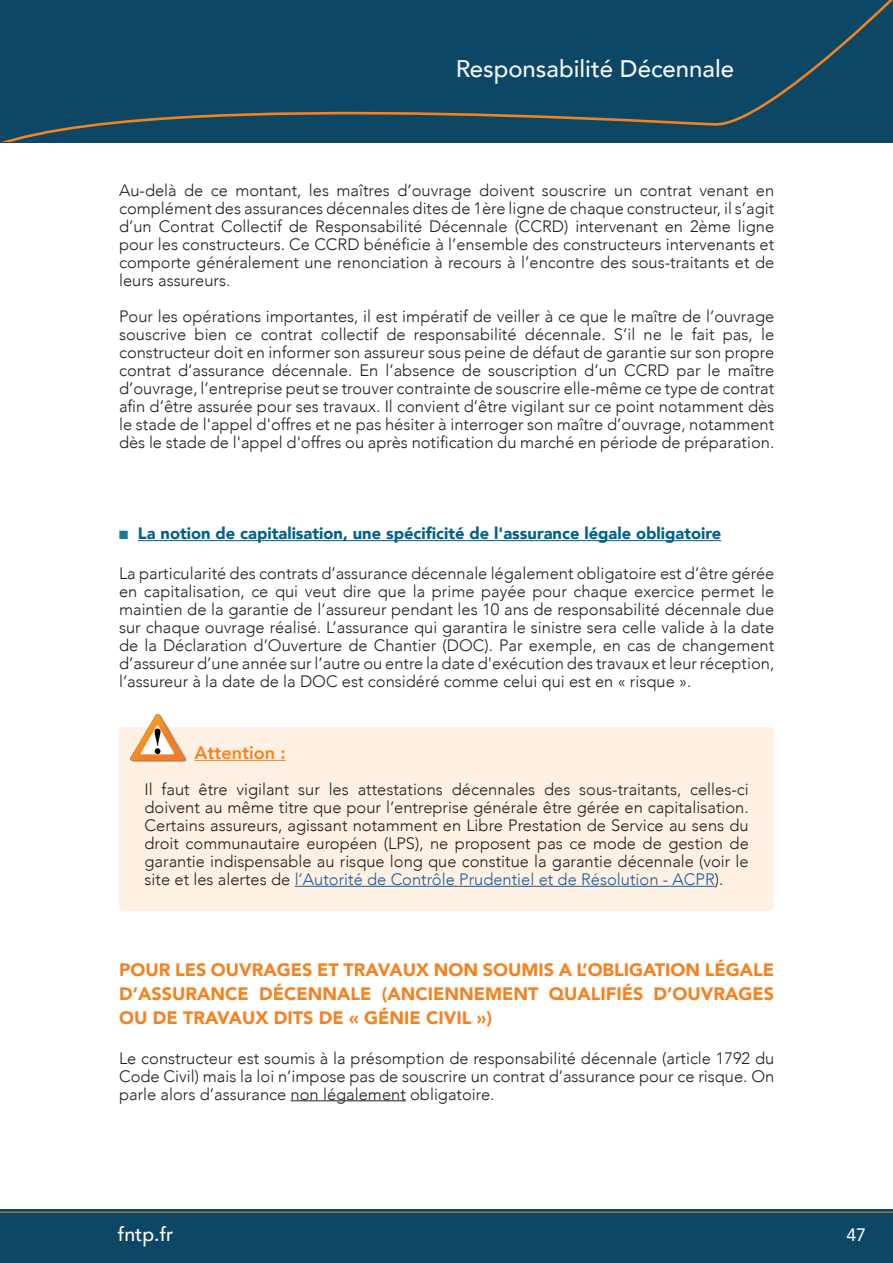
<style>
.page{position:relative;width:893px;height:1263px;background:#fff}
.page>*{position:absolute;margin:0;border:0;box-sizing:border-box;transform-origin:0 0}
.t1{font:500 24px "Avenir";color:#fff}
.t2{font:500 19.5px "Avenir";color:#fff}
.t3{font:900 18px/24px "Avenir";color:#f58220;text-align:justify}
.t4{font:800 18px "Avenir";color:#f58220}
.t5{font:18px "Avenir";color:#fff}
.t6{font:300 16.5px/18px "Avenir";color:#231f20;text-align:justify}
.t7{font:900 16.5px "Avenir";color:#006289}
.s1{color:#19779b}
.s2{color:#175d9e}
</style>
<div class="page">
<div style="left:0;top:1209px;width:893px;height:54px;background:#0c4866"></div>
<div style="left:0;top:0;width:893px;height:142px;background:#0c4866"></div>
<hr style="left:0;top:1212px;width:893px;height:1px;background:#f58220">
<div style="left:119px;top:727px;width:654px;height:184px;background:#fef0e2;border-radius:4px"></div>
<img style="left:130px;top:713px;width:57px;height:50px">
<hr style="left:138px;top:540px;width:583px;height:1px;background:#006289">
<hr style="left:194px;top:760px;width:92px;height:1px;background:#f58220">
<hr style="left:295px;top:886px;width:420px;height:1px;background:#175d9e">
<hr style="left:291px;top:1100px;width:115px;height:1px;background:#231f20">
<h1 class="t1" style="left:455px;top:48px;width:281px">Responsabilité Décennale</h1>
<p class="t6" style="left:119px;top:181px;width:657px">Au-delà de ce montant, les maîtres d’ouvrage doivent souscrire un contrat venant en complément des assurances décennales dites de 1ère ligne de chaque constructeur, il s’agit d’un Contrat Collectif de Responsabilité Décennale (CCRD) intervenant en 2ème ligne pour les constructeurs. Ce CCRD bénéficie à l’ensemble des constructeurs intervenants et comporte généralement une renonciation à recours à l’encontre des sous-traitants et de leurs assureurs.</p>
<p class="t6" style="left:119px;top:307px;width:657px">Pour les opérations importantes, il est impératif de veiller à ce que le maître de l’ouvrage souscrive bien ce contrat collectif de responsabilité décennale. S’il ne le fait pas, le constructeur doit en informer son assureur sous peine de défaut de garantie sur son propre contrat d’assurance décennale. En l’absence de souscription d’un CCRD par le maître d’ouvrage, l’entreprise peut se trouver contrainte de souscrire elle-même ce type de contrat afin d’être assurée pour ses travaux. Il convient d’être vigilant sur ce point notamment dès le stade de l'appel d'offres et ne pas hésiter à interroger son maître d’ouvrage, notamment dès le stade de l'appel d'offres ou après notification du marché en période de préparation.</p>
<p class="t7" style="left:119px;top:519px;width:604px"><span class="s1">■</span> La notion de capitalisation, une spécificité de l'assurance légale obligatoire</p>
<p class="t6" style="left:119px;top:564px;width:657px">La particularité des contrats d’assurance décennale légalement obligatoire est d’être gérée en capitalisation, ce qui veut dire que la prime payée pour chaque exercice permet le maintien de la garantie de l’assureur pendant les 10 ans de responsabilité décennale due sur chaque ouvrage réalisé. L’assurance qui garantira le sinistre sera celle valide à la date de la Déclaration d’Ouverture de Chantier (DOC). Par exemple, en cas de changement d’assureur d’une année sur l’autre ou entre la date d'exécution des travaux et leur réception, l’assureur à la date de la DOC est considéré comme celui qui est en « risque ».</p>
<p class="t4" style="left:194px;top:739px;width:93px">Attention :</p>
<p class="t6" style="left:145px;top:780px;width:606px">Il faut être vigilant sur les attestations décennales des sous-traitants, celles-ci doivent au même titre que pour l’entreprise générale être gérée en capitalisation.<br>Certains assureurs, agissant notamment en Libre Prestation de Service au sens du droit communautaire européen (LPS), ne proposent pas ce mode de gestion de garantie indispensable au risque long que constitue la garantie décennale (voir le site et les alertes de <span class="s2">l’Autorité de Contrôle Prudentiel et de Résolution - ACPR</span>).</p>
<p class="t3" style="left:119px;top:957px;width:657px">POUR LES OUVRAGES ET TRAVAUX NON SOUMIS A L’OBLIGATION LÉGALE D’ASSURANCE DÉCENNALE (ANCIENNEMENT QUALIFIÉS D’OUVRAGES OU DE TRAVAUX DITS DE « GÉNIE CIVIL »)</p>
<p class="t6" style="left:119px;top:1049px;width:657px">Le constructeur est soumis à la présomption de responsabilité décennale (article 1792 du Code Civil) mais la loi n’impose pas de souscrire un contrat d’assurance pour ce risque. On parle alors d’assurance non légalement obligatoire.</p>
<p class="t2" style="left:118px;top:1217px;width:57px">fntp.fr</p>
<p class="t5" style="left:847px;top:1220px;width:21px">47</p>
</div>
